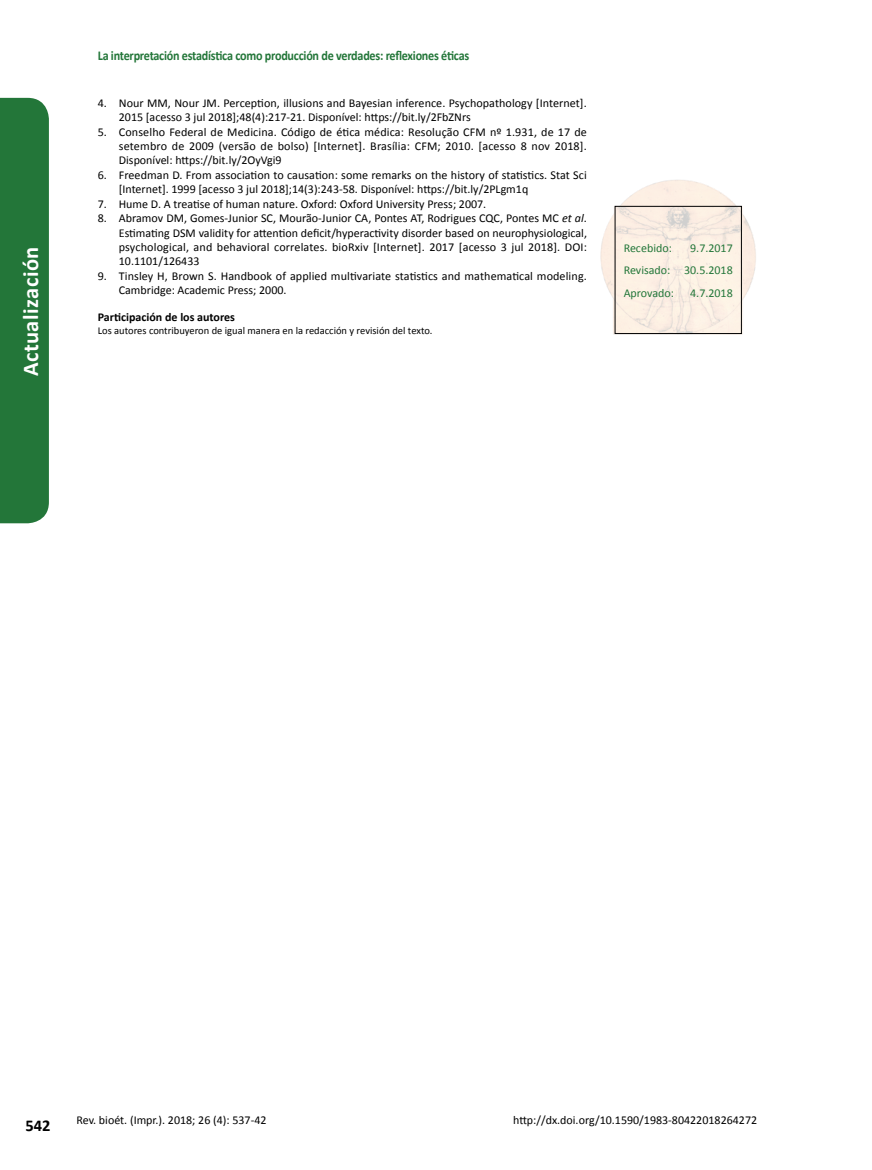
<style>
.page{position:relative;width:872px;height:1170px;background:#fff}
.page>*{position:absolute;margin:0;border:0;box-sizing:border-box;transform-origin:0 0}
.t1{font:700 22.5px "Calibri";letter-spacing:.02em;color:#fff}
.t2{font:700 16.5px "Calibri";color:#000}
.t3{font:700 13.5px "Calibri";letter-spacing:-.02em;color:#237639;scale:.9 1}
.t4{font:12px/14.4px "Calibri";color:#000}
.t5{font:12px/23px "Calibri";color:#237639;text-align:justify}
.t6{font:700 12px "Calibri";color:#000}
.t7{font:10.5px "Calibri";color:#000}
.s1{font-style:italic}
</style>
<div class="page">
<div style="left:0;top:98px;width:49px;height:425px;background:#237639"></div>
<img style="left:600px;top:180px;width:156px;height:154px">
<h1 class="t1" style="left:16px;top:376px;width:131px;rotate:-90deg">Actualización</h1>
<p class="t3" style="left:98px;top:47px;width:414px">La interpretación estadística como producción de verdades: reflexiones éticas</p>
<p class="t4" style="left:119px;top:96px;width:469px;text-indent:-21px">4. Nour MM, Nour JM. Perception, illusions and Bayesian inference. Psychopathology [Internet].<br>2015 [acesso 3 jul 2018];48(4):217-21. Disponível: https://bit.ly/2FbZNrs</p>
<p class="t4" style="left:119px;top:124px;width:469px;text-align:justify;text-indent:-21px">5. Conselho Federal de Medicina. Código de ética médica: Resolução CFM nº 1.931, de 17 de setembro de 2009 (versão de bolso) [Internet]. Brasília: CFM; 2010. [acesso 8 nov 2018].<br>Disponível: https://bit.ly/2OyVgi9</p>
<p class="t4" style="left:119px;top:168px;width:469px;text-indent:-21px">6. Freedman D. From association to causation: some remarks on the history of statistics. Stat Sci [Internet]. 1999 [acesso 3 jul 2018];14(3):243-58. Disponível: https://bit.ly/2PLgm1q</p>
<p class="t4" style="left:98px;top:196px;width:390px">7. Hume D. A treatise of human nature. Oxford: Oxford University Press; 2007.</p>
<p class="t4" style="left:119px;top:211px;width:469px;text-align:justify;text-indent:-21px">8. Abramov DM, Gomes-Junior SC, Mourão-Junior CA, Pontes AT, Rodrigues CQC, Pontes MC <span class="s1">et al</span>.<br>Estimating DSM validity for attention deficit/hyperactivity disorder based on neurophysiological, psychological, and behavioral correlates. bioRxiv [Internet]. 2017 [acesso 3 jul 2018]. DOI:<br>10.1101/126433</p>
<p class="t4" style="left:119px;top:268px;width:469px;text-indent:-21px">9. Tinsley H, Brown S. Handbook of applied multivariate statistics and mathematical modeling.<br>Cambridge: Academic Press; 2000.</p>
<p class="t6" style="left:98px;top:309px;width:139px">Participación de los autores</p>
<p class="t7" style="left:98px;top:324px;width:336px">Los autores contribuyeron de igual manera en la redacción y revisión del texto.</p>
<p class="t5" style="left:623px;top:236px;width:50px">Recebido:</p>
<p class="t5" style="left:623px;top:236px;width:111px;text-indent:66px">9.7.2017<br>Revisado: 30.5.2018<br>Aprovado:</p>
<p class="t5" style="left:690px;top:282px;width:44px">4.7.2018</p>
<h2 class="t2" style="left:26px;top:1115px;width:27px">542</h2>
<p class="t4" style="left:77px;top:1113px;width:191px">Rev. bioét. (Impr.). 2018; 26 (4): 537-42</p>
<p class="t4" style="left:513px;top:1113px;width:245px">http://dx.doi.org/10.1590/1983-80422018264272</p>
</div>
